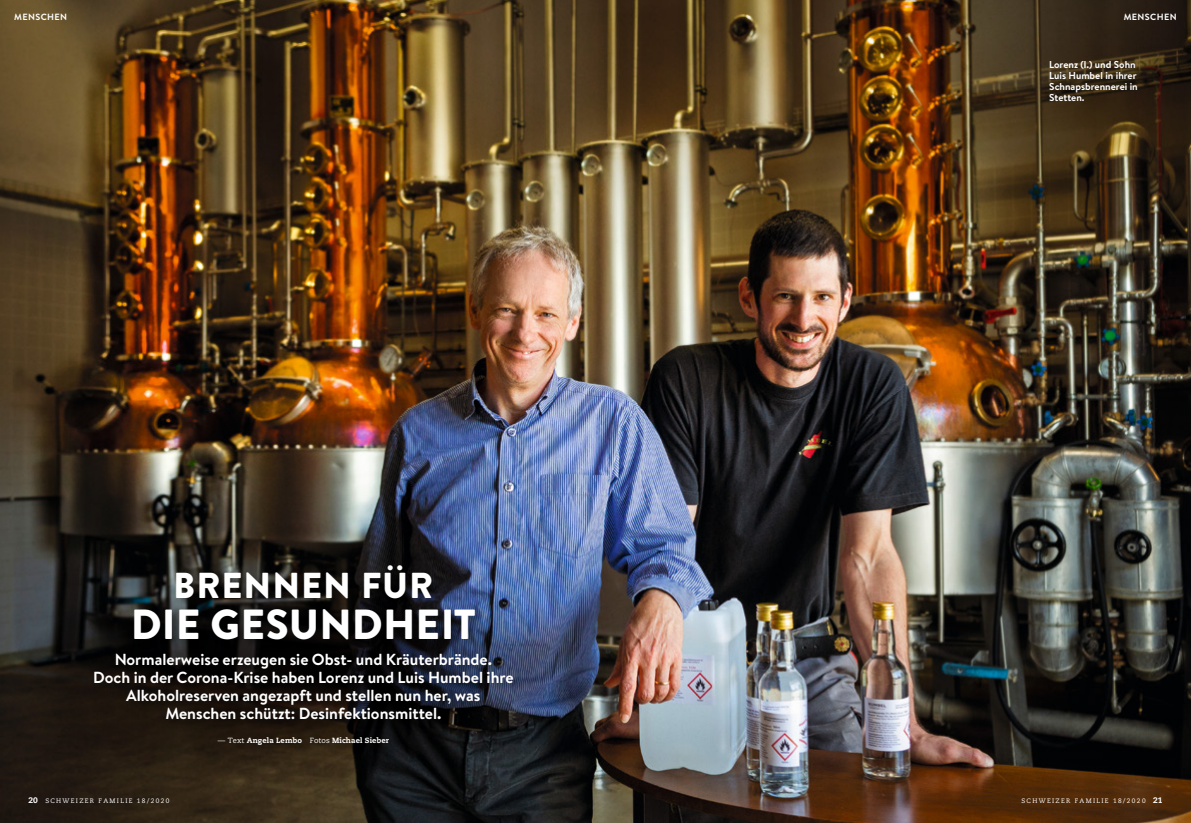
<style>
.page{position:relative;width:1191px;height:823px;background:#fff}
.page>*{position:absolute;margin:0;border:0;box-sizing:border-box;transform-origin:0 0}
._100_Headline_Story{font:900 42px "Brandon Grotesque";letter-spacing:.005em;color:#fff}
._100_Headline_Story-2{font:900 36px "Brandon Grotesque";letter-spacing:.025em;color:#fff}
._110_Lead_Brd_16pt_z{font:700 16px/18px "Brandon Text";color:#fff;text-align:center}
._300_Legende_10pt_x1{font:700 10px/11px "Brandon Text";color:#fff}
.RUBRIKTITEL_klein_Br{font:700 9px "Brandon Grotesque";letter-spacing:.04em;color:#fff}
.PAGINA_8pt_Zahl_x08{font:800 8px "Caecilia";color:#fff}
._150_Autorenzeile_Ca{font:800 7.5px "Caecilia";letter-spacing:.015em;color:#fff}
.PAGINA_6_5pt_Text_x0{font:6.5px "Caecilia";letter-spacing:.2em;color:#fff}
.s1{font-weight:400}
</style>
<div class="page">
<img style="left:0;top:0;width:1191px;height:822px">
<svg style="left:0;top:578px;width:595px;height:204px"></svg>
<div style="left:132px;top:563px;width:353px;height:86px;background:#000;opacity:.45"></div>
<div style="left:92px;top:651px;width:431px;height:78px;background:#000;opacity:.45"></div>
<div style="left:217px;top:734px;width:181px;height:20px;background:#000;opacity:.45"></div>
<p class="RUBRIKTITEL_klein_Br" style="left:14px;top:11px;width:54px">MENSCHEN</p>
<p class="RUBRIKTITEL_klein_Br" style="left:1123px;top:11px;width:54px">MENSCHEN</p>
<p class="_100_Headline_Story-2" style="left:173px;top:560px;width:262px">BRENNEN FÜR</p>
<p class="_100_Headline_Story" style="left:131px;top:594px;width:346px">DIE GESUNDHEIT</p>
<p class="_110_Lead_Brd_16pt_z" style="left:93px;top:650px;width:422px">Normalerweise erzeugen sie Obst- und Kräuterbrände.<br>Doch in der Corona-Krise haben Lorenz und Luis Humbel ihre Alkoholreserven angezapft und stellen nun her, was Menschen schützt: Desinfektionsmittel.</p>
<p class="_150_Autorenzeile_Ca" style="left:218px;top:735px;width:173px"><span class="s1">— Text</span> Angela Lembo <span class="s1">Fotos</span> Michael Sieber</p>
<p class="_300_Legende_10pt_x1" style="left:1049px;top:58px;width:90px">Lorenz (l.) und Sohn<br>Luis Humbel in ihrer<br>Schnapsbrennerei in<br>Stetten.</p>
<p class="PAGINA_8pt_Zahl_x08" style="left:28px;top:794px;width:11px">20</p>
<p class="PAGINA_6_5pt_Text_x0" style="left:45px;top:796px;width:126px">SCHWEIZER FAMILIE 18/2020</p>
<p class="PAGINA_6_5pt_Text_x0" style="left:1021px;top:796px;width:126px">SCHWEIZER FAMILIE 18/2020</p>
<p class="PAGINA_8pt_Zahl_x08" style="left:1153px;top:794px;width:11px">21</p>
</div>
